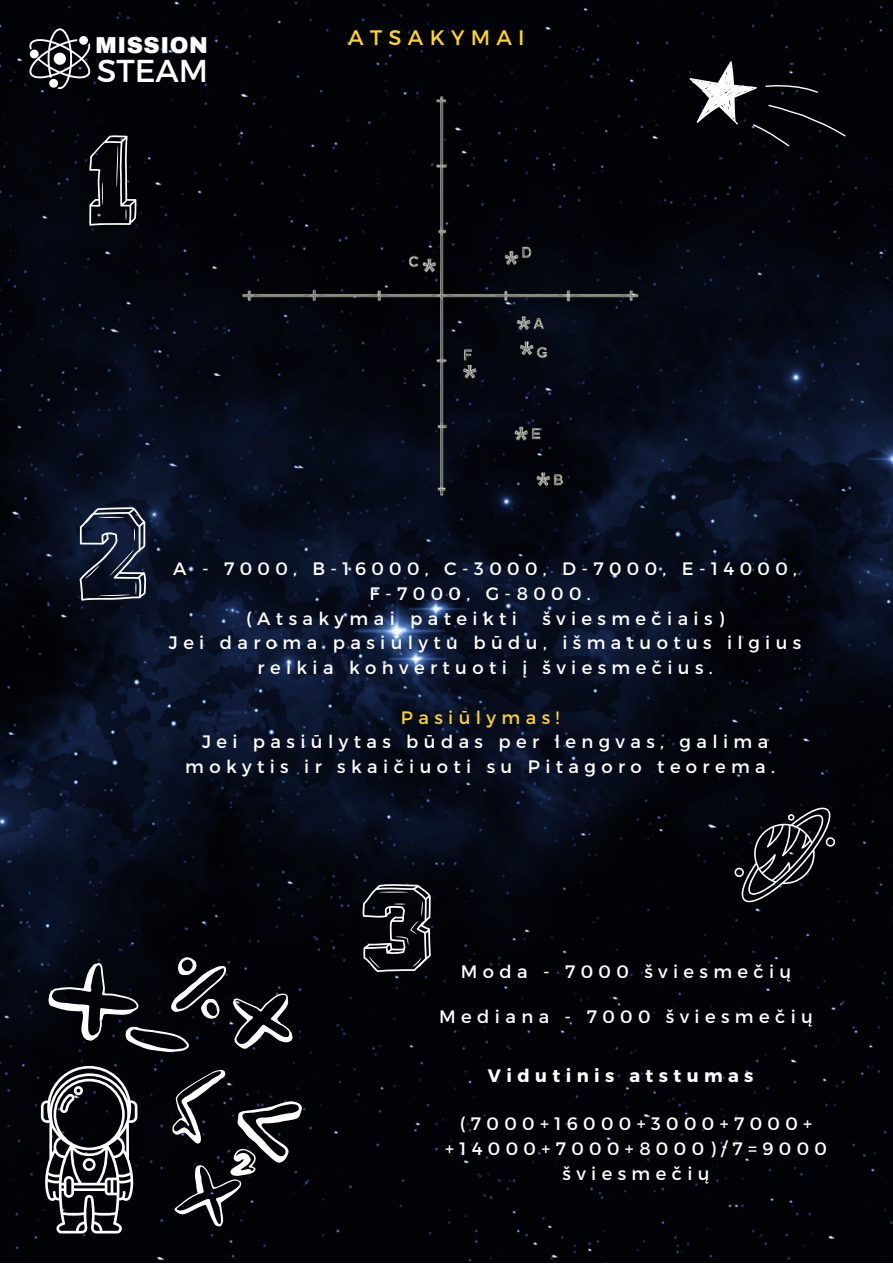
<style>
.page{position:relative;width:893px;height:1264px;background:#fff}
.page>*{position:absolute;margin:0;border:0;box-sizing:border-box;transform-origin:0 0}
.t1{font:31.65px "Montserrat";color:#fff}
.t2{font:900 22.5px "Archivo";letter-spacing:.025em;color:#fff}
.t3{font:21px "Montserrat";letter-spacing:.3em;color:#ffd51d}
.t4{font:18px/24.8px "Montserrat";letter-spacing:.3em;color:#fff;text-align:center}
.t5{font:700 18px "Montserrat";letter-spacing:.3em;color:#fff}
.t6{font:18px "Montserrat";letter-spacing:.3em;color:#ffd51d}
</style>
<div class="page">
<img style="left:0;top:0;width:892px;height:1262px">
<svg style="left:41px;top:1065px;width:96px;height:168px"></svg>
<svg style="left:41px;top:953px;width:261px;height:106px;background:#1e1f24"></svg>
<svg style="left:156px;top:1065px;width:149px;height:164px;background:#212226"></svg>
<svg style="left:89px;top:135px;width:47px;height:91px;background:#2d2e33"></svg>
<img style="left:227px;top:89px;width:442px;height:423px">
<svg style="left:80px;top:507px;width:67px;height:93px;background:#353d50"></svg>
<svg style="left:362px;top:883px;width:69px;height:89px;background:#303136"></svg>
<svg style="left:734px;top:804px;width:101px;height:101px;background:#222327"></svg>
<svg style="left:673px;top:41px;width:184px;height:140px;background:#111217"></svg>
<svg style="left:28px;top:28px;width:63px;height:61px"></svg>
<p class="t2" style="left:95px;top:33px;width:114px">MISSION</p>
<p class="t3" style="left:348px;top:24px;width:178px">ATSAKYMAI</p>
<h1 class="t1" style="left:97px;top:51px;width:113px">STEAM</h1>
<p class="t4" style="left:173px;top:555px;width:625px">A - 7000, B-16000, C-3000, D-7000, E-14000,</p>
<p class="t4" style="left:369px;top:580px;width:223px">F-7000, G-8000.</p>
<p class="t4" style="left:246px;top:605px;width:272px">(Atsakymai pateikti</p>
<p class="t4" style="left:542px;top:605px;width:183px">šviesmečiais)</p>
<p class="t4" style="left:169px;top:629px;width:634px">Jei daroma pasiūlytu būdu, išmatuotus ilgius</p>
<p class="t4" style="left:257px;top:654px;width:456px">reikia konvertuoti į šviesmečius.</p>
<p class="t6" style="left:401px;top:705px;width:160px">Pasiūlymas!</p>
<p class="t4" style="left:185px;top:728px;width:591px">Jei pasiūlytas būdas per lengvas, galima mokytis ir skaičiuoti su Pitagoro teorema.</p>
<p class="t4" style="left:460px;top:958px;width:332px">Moda - 7000 šviesmečių</p>
<p class="t4" style="left:439px;top:1003px;width:375px">Mediana - 7000 šviesmečių</p>
<p class="t5" style="left:488px;top:1063px;width:267px">Vidutinis atstumas</p>
<p class="t4" style="left:445px;top:1110px;width:383px">(7000+16000+3000+7000+ +14000+7000+8000)/7=9000 šviesmečių</p>
</div>
